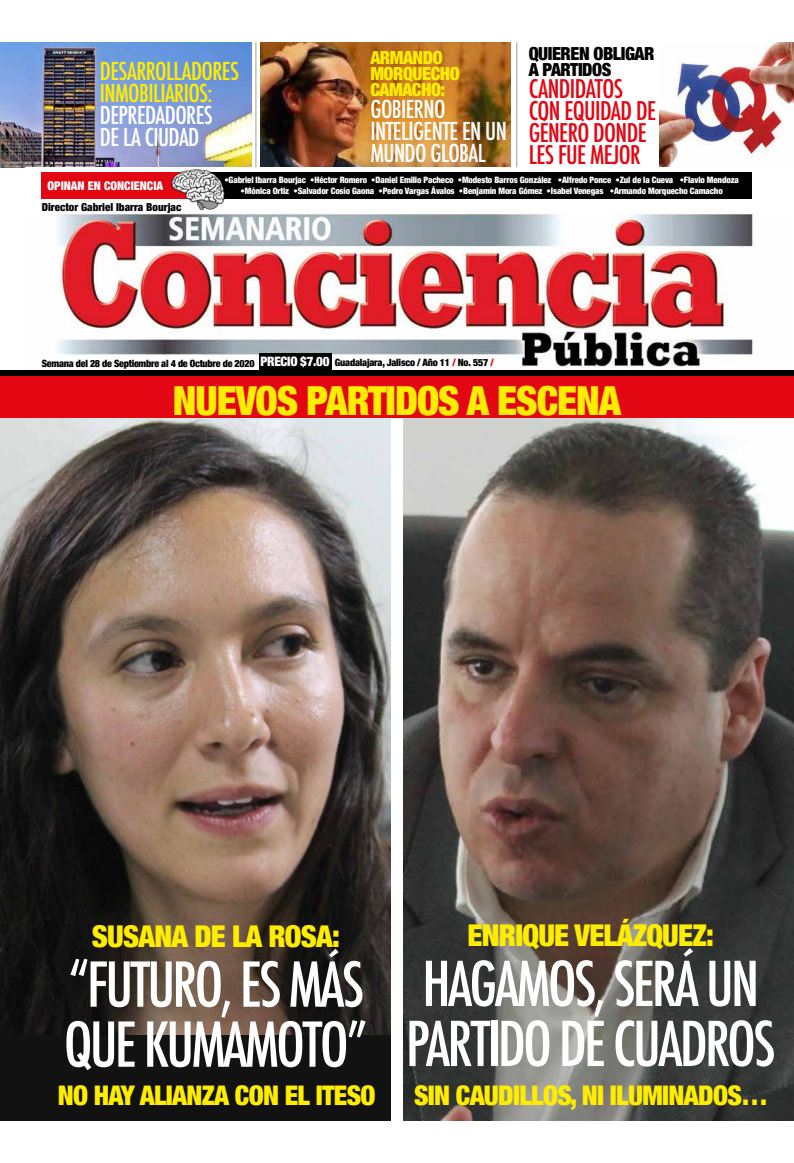
<style>
.page{position:relative;width:794px;height:1163px;background:#fff}
.page>*{position:absolute;margin:0;border:0;box-sizing:border-box;transform-origin:0 0}
.t1{font:500 condensed 60px/60px "Futura";letter-spacing:-.045em;color:#fff}
.t2{font:900 condensed 40px "Helvetica Neue";letter-spacing:-.025em;color:#ffed00}
.t3{font:900 condensed 30px "Helvetica Neue";letter-spacing:-.025em;color:#ffed00}
.t4{font:900 condensed 27px "Helvetica Neue";letter-spacing:-.025em;color:#ffed00}
.t5{font:500 condensed 25px/22px "Futura";letter-spacing:-.025em;color:#e30613}
.t6{font:500 condensed 24px/22px "Futura";letter-spacing:-.025em;color:#fff}
.t7{font:500 condensed 24px/22px "Futura";letter-spacing:-.025em;color:#ffed00}
.t8{font:900 condensed 18px/16px "Helvetica Neue";letter-spacing:-.025em;color:#ffed00}
.t9{font:900 condensed 18px/16px "Helvetica Neue";letter-spacing:-.025em;color:#000}
.t10{font:900 condensed 12px "Helvetica Neue";color:#fff}
.t11{font:900 condensed 11px "Helvetica Neue";color:#000}
.t12{font:900 condensed 10px "Helvetica Neue";letter-spacing:-.025em;color:#000}
.t13{font:900 condensed 8.8px "Helvetica Neue";letter-spacing:-.015em;color:#fff}
.s1{font-size:13px;color:#fff}
.s2{color:#e30613}
</style>
<div class="page">
<img style="left:0;top:43px;width:252px;height:124px">
<img style="left:261px;top:43px;width:249px;height:124px">
<img style="left:659px;top:43px;width:135px;height:124px">
<div style="left:0;top:372px;width:391px;height:748px;background:#121212"></div>
<img style="left:0;top:418px;width:391px;height:616px">
<img style="left:403px;top:418px;width:391px;height:702px">
<img style="left:58px;top:212px;width:696px;height:156px">
<div style="left:259px;top:353px;width:72px;height:19px;background:#000"></div>
<div style="left:66px;top:172px;width:686px;height:26px;background:#000"></div>
<div style="left:41px;top:172px;width:148px;height:26px;background:#e30613"></div>
<img style="left:163px;top:165px;width:64px;height:48px">
<div style="left:0;top:370px;width:794px;height:8px;background:#000"></div>
<div style="left:0;top:376px;width:794px;height:42px;background:#e30613"></div>
<hr style="left:256px;top:43px;width:1px;height:124px;background:#9d9d9c">
<hr style="left:516px;top:43px;width:1px;height:124px;background:#9d9d9c">
<h3 class="t7" style="left:100px;top:60px;width:141px">DESARROLLADORES<br>INMOBILIARIOS:</h3>
<h3 class="t6" style="left:100px;top:104px;width:114px">DEPREDADORES<br>DE LA CIUDAD</h3>
<h3 class="t8" style="left:370px;top:48px;width:91px">ARMANDO<br>MORQUECHO<br>CAMACHO:</h3>
<h3 class="t6" style="left:370px;top:98px;width:138px">GOBIERNO<br>INTELIGENTE EN UN<br>MUNDO GLOBAL</h3>
<h3 class="t9" style="left:529px;top:44px;width:127px">QUIEREN OBLIGAR<br>A PARTIDOS</h3>
<h3 class="t5" style="left:529px;top:77px;width:129px">CANDIDATOS<br>CON EQUIDAD DE<br>GÉNERO DONDE<br>LES FUE MEJOR</h3>
<h3 class="t10" style="left:48px;top:176px;width:117px">OPINAN EN CONCIENCIA</h3>
<p class="t11" style="left:42px;top:198px;width:141px">Director Gabriel Ibarra Bourjac</p>
<p class="t13" style="left:224px;top:173px;width:516px">•Gabriel Ibarra Bourjac •Héctor Romero •Daniel Emilio Pacheco •Modesto Barros González •Alfredo Ponce •Zul de la Cueva •Flavio Mendoza</p>
<p class="t13" style="left:241px;top:184px;width:483px">•Mónica Ortiz •Salvador Cosío Gaona •Pedro Vargas Ávalos •Benjamín Mora Gómez •Isabel Venegas •Armando Morquecho Camacho</p>
<p class="t12" style="left:42px;top:355px;width:289px">Semana del 28 de Septiembre al 4 de Octubre de 2020 <span class="s1">PRECIO $7.00</span></p>
<p class="t12" style="left:335px;top:354px;width:160px">Guadalajara, Jalisco / Año 11 <span class="s2">/</span> No. 557 <span class="s2">/</span></p>
<h2 class="t2" style="left:173px;top:368px;width:450px">NUEVOS PARTIDOS A ESCENA</h2>
<h3 class="t3" style="left:92px;top:911px;width:249px">SUSANA DE LA ROSA:</h3>
<h1 class="t1" style="left:64px;top:954px;width:306px">“FUTURO, ES MÁS<br>QUE KUMAMOTO”</h1>
<h3 class="t3" style="left:467px;top:910px;width:248px">ENRIQUE VELÁZQUEZ:</h3>
<h1 class="t1" style="left:406px;top:953px;width:371px">HAGAMOS, SERÁ UN<br>PARTIDO DE CUADROS</h1>
<h3 class="t4" style="left:58px;top:1072px;width:319px">NO HAY ALIANZA CON EL ITESO</h3>
<h3 class="t4" style="left:414px;top:1072px;width:355px">SIN CAUDILLOS, NI ILUMINADOS…</h3>
</div>
